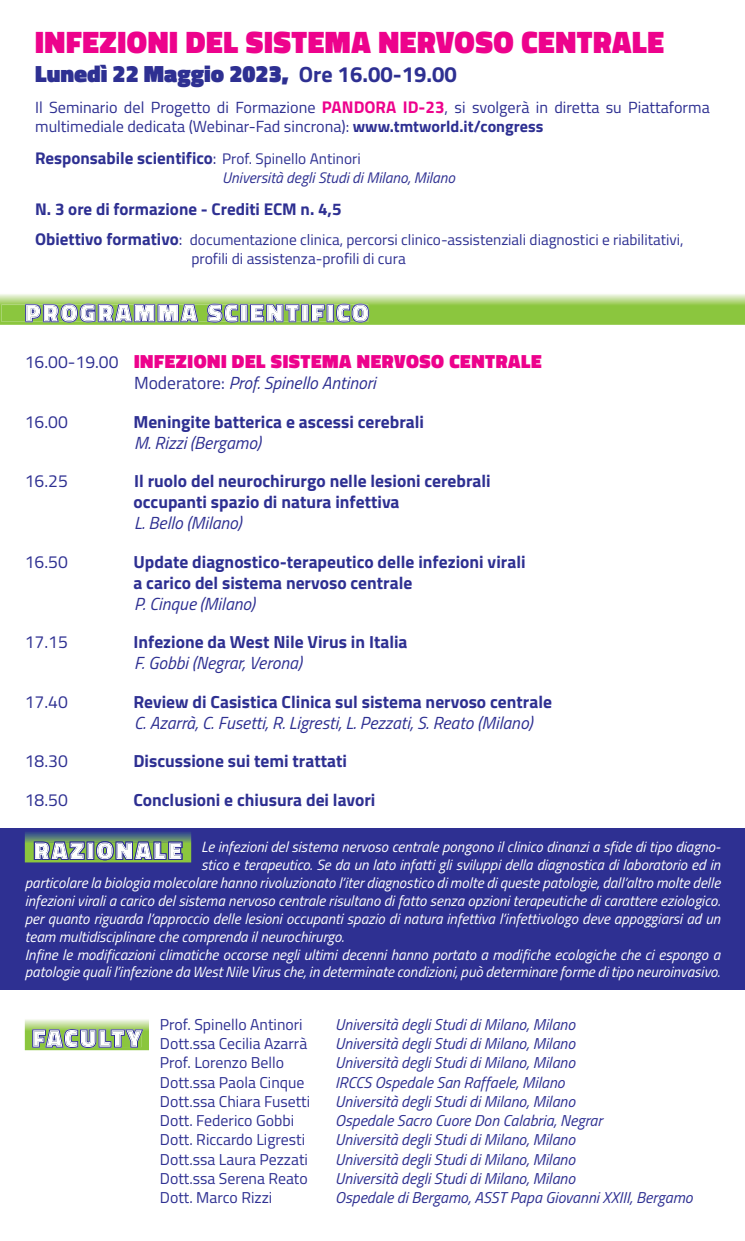
<style>
.page{position:relative;width:745px;height:1241px;background:#fff}
.page>*{position:absolute;margin:0;border:0;box-sizing:border-box;transform-origin:0 0}
.t1{font:900 31.5px "Cairo";letter-spacing:.02em;color:#ed028c;scale:.96 1}
.t2{font:900 24.5px "Cairo";letter-spacing:.11em;color:#fff}
.t3{font:900 23.8px "Cairo";color:#2e3092}
.t4{font:900 19.25px "Cairo";letter-spacing:.03em;color:#ed028c}
.t5{font:700 17.5px/21px "Cairo";color:#2e3092}
.t6{font:italic 17.5px "Cairo";color:#2e3092}
.t7{font:17.5px "Cairo";color:#2e3092}
.t8{font:700 16.97px "Cairo";color:#2e3092}
.t9{font:16.1px/18.7px "Cairo";color:#2e3092}
.t10{font:italic 15.75px "Cairo";color:#2e3092}
.t11{font:15.75px "Cairo";color:#2e3092}
.t12{font:15.4px "Cairo";color:#2e3092}
.t13{font:15.22px "Cairo";color:#2e3092}
.t14{font:italic 15.22px "Cairo";color:#2e3092}
.t15{font:italic 14.88px "Cairo";color:#fff}
.s1{font-weight:700;font-size:22.05px}
.s2{font-weight:700;font-size:16.97px;color:#ed028c}
.s3{font-weight:700}
.s4{font-weight:400}
.s5{font-weight:400;font-size:15.22px}
.s6{font-weight:700;font-size:16.97px}
.s7{font-size:16.97px}
.s8{font-weight:400;font-size:17.5px;color:#2e3092}
.s9{font-style:normal}
</style>
<div class="page">
<div style="left:0;top:828px;width:744px;height:161px;background:#2e3092"></div>
<svg style="left:25px;top:832px;width:166px;height:30px"></svg>
<svg style="left:0;top:294px;width:744px;height:31px;background:#97bf6f"></svg>
<svg style="left:25px;top:1019px;width:124px;height:31px;background:#8fae7c"></svg>
<h1 class="t1" style="left:35px;top:16px;width:656px">INFEZIONI DEL SISTEMA NERVOSO CENTRALE</h1>
<h3 class="t3" style="left:35px;top:54px;width:423px">Lunedì 22 Maggio 2023, <span class="s1">Ore 16.00-19.00</span></h3>
<p class="t9" style="left:35px;top:98px;width:675px">Il Seminario del Progetto di Formazione <span class="s2">PANDORA ID-23</span>, si svolgerà in diretta su Piattaforma multimediale dedicata (Webinar-Fad sincrona): <span class="s3">www.tmtworld.it/congress</span></p>
<p class="t8" style="left:35px;top:144px;width:327px">Responsabile scientifico<span class="s4">:</span> <span class="s5">Prof. Spinello Antinori</span></p>
<p class="t14" style="left:222px;top:163px;width:234px">Università degli Studi di Milano, Milano</p>
<p class="t8" style="left:35px;top:195px;width:308px">N. 3 ore di formazione - Crediti ECM n. 4,5</p>
<p class="t13" style="left:35px;top:229px;width:649px"><span class="s6">Obiettivo formativo</span><span class="s7">:</span> documentazione clinica, percorsi clinico-assistenziali diagnostici e riabilitativi,</p>
<p class="t12" style="left:191px;top:247px;width:216px">profili di assistenza-profili di cura</p>
<h2 class="t2" style="left:25px;top:292px;width:344px">PROGRAMMA SCIENTIFICO</h2>
<p class="t4" style="left:25px;top:345px;width:518px"><span class="s8">16.00-19.00</span> INFEZIONI DEL SISTEMA NERVOSO CENTRALE</p>
<p class="t6" style="left:134px;top:366px;width:243px"><span class="s9">Moderatore:</span> Prof. Spinello Antinori</p>
<p class="t7" style="left:25px;top:408px;width:44px">16.00</p>
<p class="t5" style="left:133px;top:411px;width:292px">Meningite batterica e ascessi cerebrali</p>
<p class="t6" style="left:134px;top:426px;width:128px">M. Rizzi (Bergamo)</p>
<p class="t7" style="left:25px;top:468px;width:44px">16.25</p>
<p class="t5" style="left:133px;top:470px;width:358px">Il ruolo del neurochirurgo nelle lesioni cerebrali occupanti spazio di natura infettiva</p>
<p class="t6" style="left:134px;top:506px;width:109px">L. Bello (Milano)</p>
<p class="t7" style="left:25px;top:548px;width:44px">16.50</p>
<p class="t5" style="left:133px;top:551px;width:393px">Update diagnostico-terapeutico delle infezioni virali a carico del sistema nervoso centrale</p>
<p class="t6" style="left:134px;top:587px;width:122px">P. Cinque (Milano)</p>
<p class="t7" style="left:25px;top:629px;width:44px">17.15</p>
<p class="t5" style="left:133px;top:631px;width:275px">Infezione da West Nile Virus in Italia</p>
<p class="t6" style="left:134px;top:646px;width:169px">F. Gobbi (Negrar, Verona)</p>
<p class="t7" style="left:25px;top:688px;width:44px">17.40</p>
<p class="t5" style="left:133px;top:691px;width:420px">Review di Casistica Clinica sul sistema nervoso centrale</p>
<p class="t6" style="left:134px;top:706px;width:399px">C. Azarrà, C. Fusetti, R. Ligresti, L. Pezzati, S. Reato (Milano)</p>
<p class="t7" style="left:25px;top:748px;width:44px">18.30</p>
<p class="t5" style="left:133px;top:750px;width:215px">Discussione sui temi trattati</p>
<p class="t7" style="left:25px;top:786px;width:44px">18.50</p>
<p class="t5" style="left:133px;top:789px;width:243px">Conclusioni e chiusura dei lavori</p>
<p class="t15" style="left:201px;top:833px;width:520px">Le infezioni del sistema nervoso centrale pongono il clinico dinanzi a sfide di tipo diagno-</p>
<p class="t15" style="left:201px;top:850px;width:520px">stico e terapeutico. Se da un lato infatti gli sviluppi della diagnostica di laboratorio ed in</p>
<p class="t15" style="left:25px;top:868px;width:696px">particolare la biologia molecolare hanno rivoluzionato l’iter diagnostico di molte di queste patologie, dall’altro molte delle</p>
<p class="t15" style="left:25px;top:886px;width:696px">infezioni virali a carico del sistema nervoso centrale risultano di fatto senza opzioni terapeutiche di carattere eziologico.</p>
<p class="t15" style="left:25px;top:904px;width:696px">per quanto riguarda l’approccio delle lesioni occupanti spazio di natura infettiva l’infettivologo deve appoggiarsi ad un</p>
<p class="t15" style="left:25px;top:922px;width:320px">team multidisciplinare che comprenda il neurochirurgo.</p>
<p class="t15" style="left:25px;top:940px;width:696px">Infine le modificazioni climatiche occorse negli ultimi decenni hanno portato a modifiche ecologiche che ci espongo a</p>
<p class="t15" style="left:25px;top:958px;width:696px">patologie quali l’infezione da West Nile Virus che, in determinate condizioni, può determinare forme di tipo neuroinvasivo.</p>
<h2 class="t2" style="left:34px;top:830px;width:149px">RAZIONALE</h2>
<h2 class="t2" style="left:32px;top:1017px;width:110px">FACULTY</h2>
<p class="t11" style="left:160px;top:1012px;width:144px">Prof. Spinello Antinori</p>
<p class="t10" style="left:335px;top:1009px;width:241px">Università degli Studi di Milano, Milano</p>
<p class="t11" style="left:160px;top:1031px;width:149px">Dott.ssa Cecilia Azarrà</p>
<p class="t10" style="left:335px;top:1028px;width:241px">Università degli Studi di Milano, Milano</p>
<p class="t11" style="left:160px;top:1051px;width:126px">Prof. Lorenzo Bello</p>
<p class="t10" style="left:335px;top:1047px;width:241px">Università degli Studi di Milano, Milano</p>
<p class="t11" style="left:160px;top:1070px;width:146px">Dott.ssa Paola Cinque</p>
<p class="t10" style="left:335px;top:1067px;width:231px">IRCCS Ospedale San Raffaele, Milano</p>
<p class="t11" style="left:160px;top:1089px;width:152px">Dott.ssa Chiara Fusetti</p>
<p class="t10" style="left:335px;top:1086px;width:241px">Università degli Studi di Milano, Milano</p>
<p class="t11" style="left:160px;top:1108px;width:136px">Dott. Federico Gobbi</p>
<p class="t10" style="left:335px;top:1105px;width:268px">Ospedale Sacro Cuore Don Calabria, Negrar</p>
<p class="t11" style="left:160px;top:1128px;width:147px">Dott. Riccardo Ligresti</p>
<p class="t10" style="left:335px;top:1124px;width:241px">Università degli Studi di Milano, Milano</p>
<p class="t11" style="left:160px;top:1147px;width:149px">Dott.ssa Laura Pezzati</p>
<p class="t10" style="left:335px;top:1144px;width:241px">Università degli Studi di Milano, Milano</p>
<p class="t11" style="left:160px;top:1166px;width:149px">Dott.ssa Serena Reato</p>
<p class="t10" style="left:335px;top:1163px;width:241px">Università degli Studi di Milano, Milano</p>
<p class="t11" style="left:160px;top:1185px;width:114px">Dott. Marco Rizzi</p>
<p class="t10" style="left:335px;top:1182px;width:359px">Ospedale di Bergamo, ASST Papa Giovanni XXIII, Bergamo</p>
</div>
